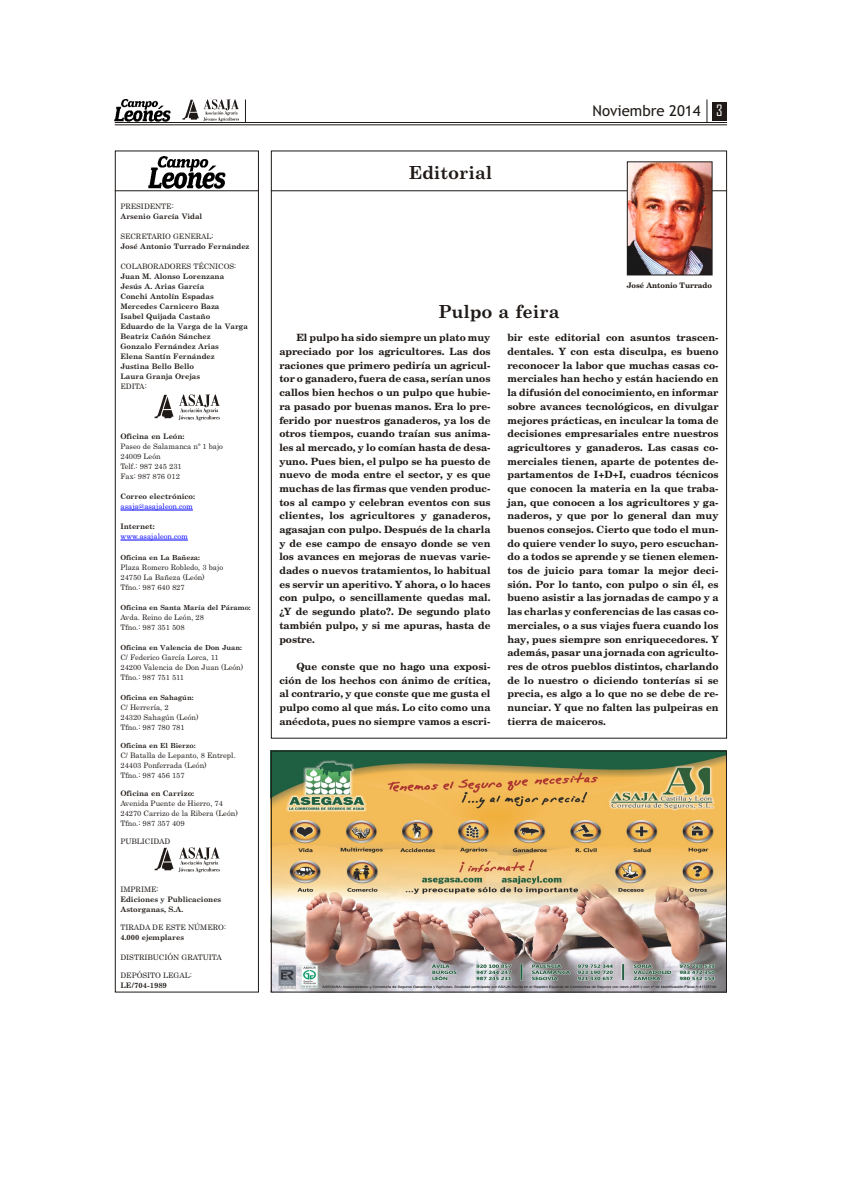
<style>
.page{position:relative;width:842px;height:1191px;background:#fff}
.page>*{position:absolute;margin:0;border:0;box-sizing:border-box;transform-origin:0 0}
.t1{font:700 18px "Century";color:#1f1a17}
.t2{font:15px "Trebuchet MS";color:#1f1a17}
.t3{font:700 10px/13.7px "New Century Schoolbook";color:#1f1a17;text-align:justify}
.t4{font:7.5px/10px "Century";letter-spacing:.005em;color:#1f1a17}
.t5{font:700 7.5px/10px "Century";color:#1f1a17}
.t6{font:7.5px "Century";letter-spacing:.005em;color:#00f}
.t7{font:700 7.5px "New Century Schoolbook";color:#1f1a17}
.t8{font:700 7px "Century";color:#1f1a17}
.s1{font-family:"Agency FB";color:#fff}
</style>
<div class="page">
<img style="left:115px;top:100px;width:55px;height:22px">
<img style="left:182px;top:99px;width:57px;height:23px">
<hr style="left:120px;top:510px;width:73px;height:1px;background:#00f">
<hr style="left:120px;top:540px;width:68px;height:1px;background:#00f">
<div style="left:115px;top:150px;width:144px;height:843px;border:1px solid #1f1a17"></div>
<hr style="left:271px;top:191px;width:456px;height:1px;background:#1f1a17">
<img style="left:629px;top:164px;width:81px;height:109px">
<div style="left:627px;top:162px;width:85px;height:113px;border:1px solid #1f1a17"></div>
<img style="left:148px;top:157px;width:78px;height:31px">
<hr style="left:115px;top:191px;width:144px;height:1px;background:#1f1a17">
<img style="left:154px;top:395px;width:66px;height:25px">
<img style="left:154px;top:847px;width:66px;height:26px">
<div style="left:713px;top:102px;width:14px;height:18px;background:#1f1a17"></div>
<svg style="left:245px;top:99px;width:1px;height:23px"></svg>
<svg style="left:707px;top:99px;width:1px;height:23px"></svg>
<hr style="left:115px;top:125px;width:612px;height:1px;background:#1f1a17">
<hr style="left:115px;top:122px;width:612px;height:1px;background:#1f1a17">
<img style="left:273px;top:753px;width:452px;height:238px">
<div style="left:271px;top:751px;width:456px;height:242px;border:1px solid #1f1a17"></div>
<p class="t4" style="left:120px;top:202px;width:55px">PRESIDENTE:</p>
<p class="t5" style="left:120px;top:212px;width:83px">Arse nio Gar cía Vidal</p>
<p class="t4" style="left:120px;top:232px;width:95px">SECRETARIO GENERAL:</p>
<p class="t5" style="left:120px;top:242px;width:131px">Jo sé Anto nio Tu rra do Fer nán dez</p>
<p class="t4" style="left:120px;top:262px;width:117px">COLABORADORES TÉCNICOS:</p>
<p class="t5" style="left:120px;top:272px;width:129px">Juan M. Alon so Lo ren za na<br>Je sús A. Arias García<br>Con chi Anto lín Espa das<br>Mer ce des Car ni ce ro Ba za<br>Isa bel Qui ja da Cas ta ño<br>Eduardo de la Var ga de la Var ga<br>Bea triz Ca ñón Sán chez<br>Gon za lo Fer nán dez Arias<br>Ele na San tín Fer nán dez<br>Jus ti na Be llo Be llo<br>Lau ra Gran ja Ore jas</p>
<p class="t4" style="left:120px;top:382px;width:28px">EDITA:</p>
<p class="t5" style="left:120px;top:432px;width:66px">Ofi ci na en León:</p>
<p class="t4" style="left:120px;top:442px;width:104px">Pa seo de Sa la man ca nº 1 ba jo<br>24009 León<br>Telf.: 987 245 231<br>Fax: 987 876 012</p>
<p class="t5" style="left:120px;top:492px;width:76px">Co rreo elec tró ni co:</p>
<p class="t6" style="left:120px;top:504px;width:74px">asaja@asajaleon.com</p>
<p class="t5" style="left:120px;top:522px;width:36px">Inter net:</p>
<p class="t6" style="left:120px;top:534px;width:69px">www.asajaleon.com</p>
<p class="t8" style="left:120px;top:554px;width:81px">Ofi ci na en La Ba ñe za:</p>
<p class="t4" style="left:120px;top:562px;width:104px">Pla za Ro me ro Ro ble do, 3 ba jo<br>24750 La Ba ñe za (León)<br>Tfno.: 987 640 827</p>
<p class="t8" style="left:120px;top:604px;width:132px">Ofi ci na en San ta Ma ría del Pá ra mo:</p>
<p class="t4" style="left:120px;top:613px;width:85px">Avda. Rei no de León, 28<br>Tfno.: 987 351 508</p>
<p class="t8" style="left:120px;top:644px;width:123px">Ofi ci na en Va len cia de Don Juan:</p>
<p class="t4" style="left:120px;top:653px;width:124px">C/ Fe de ri co Gar cía Lor ca, 11<br>24200 Va lencia de Don Juan (León)<br>Tfno.: 987 751 511</p>
<p class="t8" style="left:120px;top:695px;width:75px">Ofi ci na en Saha gún:</p>
<p class="t4" style="left:120px;top:703px;width:80px">C/ He rre ría, 2<br>24320 Saha gún (León)<br>Tfno.: 987 780 781</p>
<p class="t8" style="left:120px;top:743px;width:77px">Ofici na en El Bier zo:</p>
<p class="t4" style="left:120px;top:751px;width:117px">C/ Ba ta lla de Le pan to, 8 Entrepl.<br>24403 Pon fe rra da (León)<br>Tfno.: 987 456 157</p>
<p class="t5" style="left:120px;top:789px;width:75px">Ofi ci na en Ca rri zo:</p>
<p class="t4" style="left:120px;top:799px;width:119px">Ave ni da Puen te de Hie rro, 74<br>24270 Ca rri zo de la Ri be ra (León)<br>Tfno.: 987 357 409</p>
<p class="t4" style="left:120px;top:837px;width:52px">PUBLICIDAD</p>
<p class="t4" style="left:120px;top:885px;width:40px">IMPRIME:</p>
<p class="t5" style="left:120px;top:895px;width:102px">Edi cio nes y Pu bli ca cio nes<br>Astor ga nas, S.A.</p>
<p class="t4" style="left:120px;top:923px;width:107px">TIRADA DE ESTE NÚMERO:</p>
<p class="t5" style="left:120px;top:933px;width:65px">4.000 ejem pla res</p>
<p class="t4" style="left:120px;top:953px;width:103px">DISTRIBUCIÓN GRATUITA</p>
<p class="t4" style="left:120px;top:971px;width:73px">DEPÓSITO LEGAL:</p>
<p class="t5" style="left:120px;top:981px;width:48px">LE/704-1989</p>
<h1 class="t1" style="left:409px;top:166px;width:85px">Editorial</h1>
<h2 class="t2" style="left:593px;top:105px;width:131px">Noviembre 2014 <span class="s1">3</span></h2>
<p class="t7" style="left:627px;top:282px;width:87px">José An to nio Turrado</p>
<h1 class="t1" style="left:438px;top:304px;width:123px">Pulpo a feira</h1>
<p class="t3" style="left:279px;top:332px;width:213px;text-indent:17px">El pulpo ha sido siem pre un pla to muy apre cia do por los agri cul to res. Las dos ra cio nes que pri me ro pe di ría un agri cul - tor o ga na de ro, fue ra de ca sa, se rían unos ca llos bien hechos o un pul po que hu bie - ra pa sa do por bue nas ma nos. Era lo pre - fe ri do por nues tros ga na de ros, ya los de otros tiem pos, cuan do traían sus ani ma - les al merca do, y lo co mían has ta de de sa - yu no. Pues bien, el pul po se ha puesto de nue vo de mo da en tre el sec tor, y es que mu chas de las firmas que ven den pro duc - tos al cam po y ce le bran eventos con sus clien tes, los agri cul to res y ga na de ros, aga sa jan con pul po. Después de la char la y de ese cam po de ensa yo don de se ven los avan ces en me jo ras de nue vas va rie - da des o nue vos tra ta mien tos, lo ha bi tual es servir un ape ri ti vo. Y aho ra, o lo ha ces con pul po, o sen ci lla men te que das mal. ¿Y de segun do pla to?. De segun do pla to tam bién pulpo, y si me apu ras, has ta de pos tre.</p>
<p class="t3" style="left:279px;top:660px;width:213px;text-indent:17px">Que cons te que no ha go una expo si - ción de los he chos con áni mo de crí ti ca, al con tra rio, y que cons te que me gus ta el pul po co mo al que más. Lo ci to co mo una anéc do ta, pues no siem pre va mos a es cri -</p>
<p class="t3" style="left:507px;top:332px;width:213px">bir es te edi to rial con asun tos tras cen - den ta les. Y con es ta discul pa, es bue no re co no cer la la bor que mu chas ca sas co - mer cia les han he cho y es tán ha cien do en la di fu sión del co no ci mien to, en in for mar so bre avan ces tec no ló gi cos, en di vul gar me jo res prác ti cas, en in cul car la to ma de de ci sio nes em pre sa ria les en tre nues tros agri cul to res y ga na de ros. Las ca sas co - mer cia les tie nen, apar te de po ten tes de - par ta men tos de I+D+I, cua dros téc ni cos que co no cen la ma te ria en la que tra ba - jan, que co no cen a los agri cul to res y ga - na de ros, y que por lo gene ral dan muy bue nos con se jos. Cierto que todo el mun - do quie re ven der lo su yo, pe ro escu chan - do a to dos se apren de y se tie nen ele men - tos de jui cio pa ra to mar la me jor de ci - sión. Por lo tan to, con pul po o sin él, es bue no asis tir a las jorna das de cam po y a las char las y con fe ren cias de las ca sas co - mer cia les, o a sus via jes fue ra cuan do los hay, pues siem pre son en ri que ce do res. Y ade más, pa sar una jor na da con agri cul to - res de otros pueblos dis tin tos, char lan do de lo nues tro o dicien do ton te rías si se pre cia, es al go a lo que no se de be de re - nun ciar. Y que no fal ten las pul pei ras en tie rra de mai ce ros.</p>
</div>
